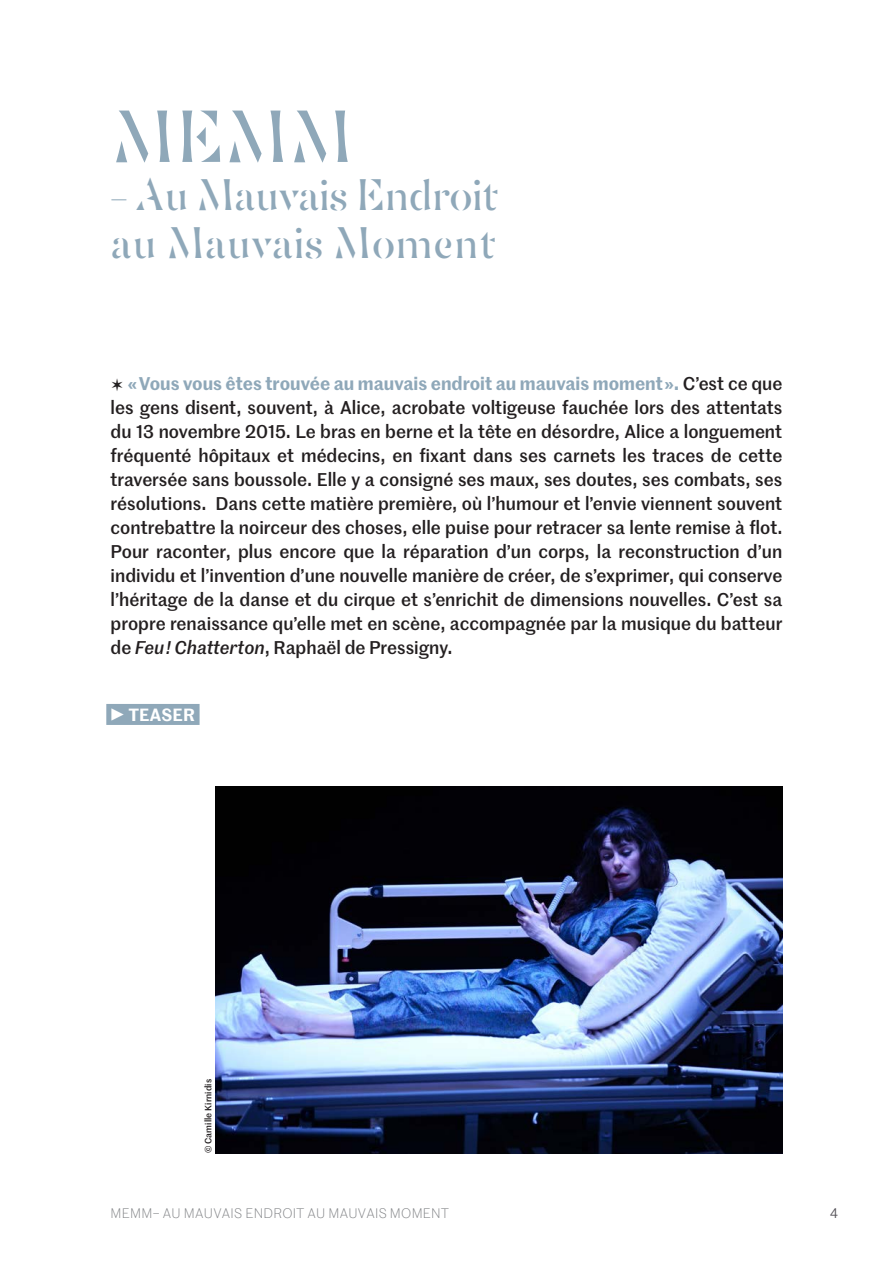
<style>
.page{position:relative;width:893px;height:1263px;background:#fff}
.page>*{position:absolute;margin:0;border:0;box-sizing:border-box;transform-origin:0 0}
.t1{font:75px "Graduel Sirius";color:#8fa8b9}
.t2{font:45px/48px "Graduel Sirius";letter-spacing:-.015em;color:#8fa8b9}
.t3{font:500 18px/24px "Marr Sans";color:#231f20;text-align:justify}
.t4{font:600 17.25px "Marr Sans";letter-spacing:.01em;color:#fff}
.t5{font:300 13.5px "Marr Sans";letter-spacing:.02em;color:#808285}
.t6{font:13.5px "Marr Sans";color:#565359}
.t7{font:500 9px "Marr Sans";letter-spacing:.01em;color:#231f20}
.s1{font-family:"Graduel Sirius";font-weight:400;font-size:24px}
.s2{font-weight:600;color:#8fa8b9}
.s3{font-style:italic}
.s4{font-family:"Bely Display";font-weight:400;font-size:18px}
</style>
<div class="page">
<div style="left:106px;top:704px;width:94px;height:21px;background:#8fa8b9"></div>
<img style="left:216px;top:786px;width:566px;height:367px">
<h1 class="t1" style="left:111px;top:72px;width:244px">MEMM</h1>
<h2 class="t2" style="left:111px;top:167px;width:389px">– Au Mauvais Endroit au Mauvais Moment</h2>
<p class="t3" style="left:111px;top:371px;width:673px"><span class="s1">✫</span> <span class="s2">« Vous vous êtes trouvée au mauvais endroit au mauvais moment ».</span> C’est ce que les gens disent, souvent, à Alice, acrobate voltigeuse fauchée lors des attentats du 13 novembre 2015. Le bras en berne et la tête en désordre, Alice a longuement fréquenté hôpitaux et médecins, en fixant dans ses carnets les traces de cette traversée sans boussole. Elle y a consigné ses maux, ses doutes, ses combats, ses résolutions. Dans cette matière première, où l’humour et l’envie viennent souvent contrebattre la noirceur des choses, elle puise pour retracer sa lente remise à flot.<br>Pour raconter, plus encore que la réparation d’un corps, la reconstruction d’un individu et l’invention d’une nouvelle manière de créer, de s’exprimer, qui conserve l’héritage de la danse et du cirque et s’enrichit de dimensions nouvelles. C’est sa propre renaissance qu’elle met en scène, accompagnée par la musique du batteur de <span class="s3">Feu ! Chatterton</span>, Raphaël de Pressigny.</p>
<p class="t4" style="left:111px;top:702px;width:86px"><span class="s4">P</span> TEASER</p>
<p class="t7" style="left:201px;top:1153px;width:75px;rotate:-90deg">© Camille Kirnidis</p>
<p class="t5" style="left:111px;top:1204px;width:340px">MEMM– AU MAUVAIS ENDROIT AU MAUVAIS MOMENT</p>
<p class="t6" style="left:830px;top:1204px;width:9px">4</p>
</div>
